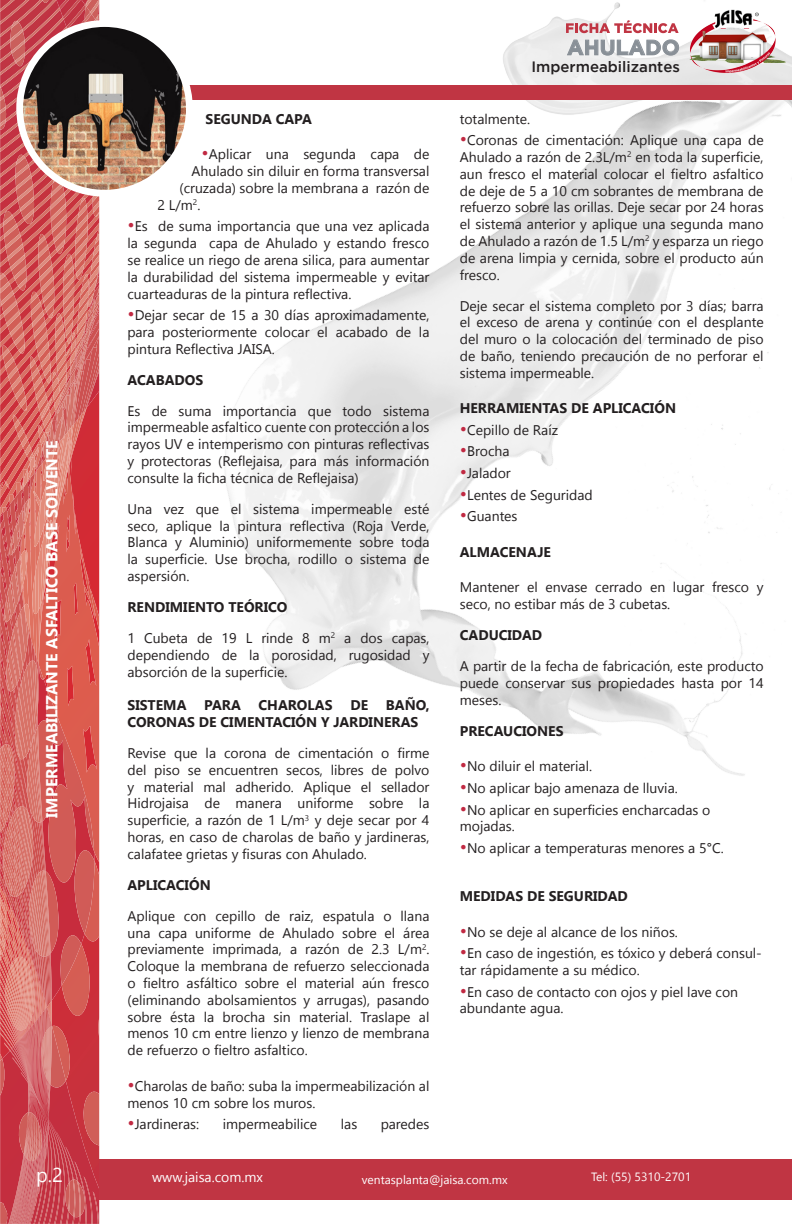
<style>
.page{position:relative;width:792px;height:1224px;background:#fff}
.page>*{position:absolute;margin:0;border:0;box-sizing:border-box;transform-origin:0 0}
.t1{font:700 21px "Gotham";color:#899097}
.t2{font:20px "Gadugi";color:#fff}
.t3{font:700 16px "Gadugi";color:#fff}
.t4{font:500 15px "Gotham";color:#231f20}
.CUERPO{font:14px/16.8px "Gadugi";color:#231f20;text-align:justify}
.SUBTITULOS_-_BUENO{font:14px/16.8px "Gadugi";color:#231f20;text-align:justify}
.SUBTITULOS{font:14px/16.8px "Gadugi";color:#231f20}
.SUBTITULOS_-_BUENO-2{font:700 14px/16.8px "Gadugi";color:#231f20}
.SUBTITULOS-2{font:700 14px "Gadugi";color:#231f20}
.t5{font:14px "Gadugi";color:#fff}
.CUERPO-2{font:700 14px "Gadugi";color:#231f20}
.t6{font:12px "Gadugi";color:#fff}
.s1{font-size:18px;color:#c12942}
</style>
<div class="page">
<img style="left:193px;top:99px;width:547px;height:677px">
<svg style="left:0;top:0;width:100px;height:1224px;background:#d45f5d"></svg>
<img style="left:501px;top:2px;width:291px;height:116px">
<div style="left:99px;top:1159px;width:693px;height:41px;background:#c03543"></div>
<div style="left:99px;top:85px;width:693px;height:14px;background:#c03543"></div>
<div style="left:16px;top:20px;width:177px;height:177px;background:#fff;border-radius:50%"></div>
<img style="left:687px;top:9px;width:99px;height:71px">
<img style="left:23px;top:27px;width:163px;height:163px;border-radius:81px">
<svg style="left:566px;top:20px;width:113px;height:13px"></svg>
<svg style="left:567px;top:39px;width:112px;height:17px"></svg>
<h1 class="t1" style="left:567px;top:35px;width:114px">AHULADO</h1>
<p class="t3" style="left:42px;top:818px;width:379px;rotate:-90deg">IMPERMEABILIZANTE ASFALTICO BASE SOLVENTE</p>
<p class="SUBTITULOS_-_BUENO-2" style="left:205px;top:110px;width:108px">SEGUNDA CAPA</p>
<p class="SUBTITULOS_-_BUENO" style="left:201px;top:146px;width:230px"><span class="s1">•</span>Aplicar una segunda capa de</p>
<p class="SUBTITULOS_-_BUENO" style="left:191px;top:163px;width:239px">Ahulado sin diluir en forma transversal</p>
<p class="SUBTITULOS_-_BUENO" style="left:179px;top:180px;width:251px">(cruzada) sobre la membrana a razón de</p>
<p class="SUBTITULOS_-_BUENO" style="left:157px;top:196px;width:44px">2 L/m<sup>2</sup>.</p>
<p class="SUBTITULOS_-_BUENO" style="left:127px;top:218px;width:304px"><span class="s1">•</span>Es de suma importancia que una vez aplicada la segunda capa de Ahulado y estando fresco se realice un riego de arena silica, para aumentar la durabilidad del sistema impermeable y evitar cuarteaduras de la pintura reflectiva.</p>
<p class="SUBTITULOS_-_BUENO" style="left:127px;top:307px;width:304px"><span class="s1">•</span>Dejar secar de 15 a 30 días aproximadamente, para posteriormente colocar el acabado de la pintura Reflectiva JAISA.</p>
<p class="SUBTITULOS_-_BUENO-2" style="left:127px;top:371px;width:77px">ACABADOS</p>
<p class="SUBTITULOS_-_BUENO" style="left:127px;top:402px;width:304px">Es de suma importancia que todo sistema impermeable asfaltico cuente con protección a los rayos UV e intemperismo con pinturas reflectivas y protectoras (Reflejaisa, para más información consulte la ficha técnica de Reflejaisa)</p>
<p class="SUBTITULOS_-_BUENO" style="left:127px;top:500px;width:304px">Una vez que el sistema impermeable esté seco, aplique la pintura reflectiva (Roja Verde, Blanca y Aluminio) uniformemente sobre toda la superficie. Use brocha, rodillo o sistema de aspersión.</p>
<p class="SUBTITULOS-2" style="left:127px;top:599px;width:161px">RENDIMIENTO TEÓRICO</p>
<p class="CUERPO" style="left:127px;top:630px;width:304px">1 Cubeta de 19 L rinde 8 m<sup>2</sup> a dos capas, dependiendo de la porosidad, rugosidad y absorción de la superficie.</p>
<p class="SUBTITULOS_-_BUENO-2" style="left:127px;top:697px;width:61px">SISTEMA</p>
<p class="SUBTITULOS_-_BUENO-2" style="left:204px;top:697px;width:38px">PARA</p>
<p class="SUBTITULOS_-_BUENO-2" style="left:259px;top:697px;width:76px">CHAROLAS</p>
<p class="SUBTITULOS_-_BUENO-2" style="left:350px;top:697px;width:19px">DE</p>
<p class="SUBTITULOS_-_BUENO-2" style="left:127px;top:697px;width:304px;text-indent:258px">BAÑO,<br>CORONAS DE CIMENTACIÓN Y JARDINERAS</p>
<p class="CUERPO" style="left:127px;top:745px;width:304px">Revise que la corona de cimentación o firme del piso se encuentren secos, libres de polvo y material mal adherido. Aplique el sellador Hidrojaisa de manera uniforme sobre la superficie, a razón de 1 L/m<sup>3</sup> y deje secar por 4 horas, en caso de charolas de baño y jardineras, calafatee grietas y fisuras con Ahulado.</p>
<p class="CUERPO-2" style="left:127px;top:876px;width:85px">APLICACIÓN</p>
<p class="CUERPO" style="left:127px;top:907px;width:304px">Aplique con cepillo de raiz, espatula o llana una capa uniforme de Ahulado sobre el área previamente imprimada, a razón de 2.3 L/m<sup>2</sup>.<br>Coloque la membrana de refuerzo seleccionada o fieltro asfáltico sobre el material aún fresco (eliminando abolsamientos y arrugas), pasando sobre ésta la brocha sin material. Traslape al menos 10 cm entre lienzo y lienzo de membrana de refuerzo o fieltro asfaltico.</p>
<p class="CUERPO" style="left:127px;top:1077px;width:304px"><span class="s1">•</span>Charolas de baño: suba la impermeabilización al menos 10 cm sobre los muros.</p>
<p class="CUERPO" style="left:127px;top:1116px;width:73px"><span class="s1">•</span>Jardineras:</p>
<p class="CUERPO" style="left:223px;top:1116px;width:96px">impermeabilice</p>
<p class="CUERPO" style="left:341px;top:1116px;width:18px">las</p>
<p class="CUERPO" style="left:381px;top:1116px;width:50px">paredes</p>
<p class="t4" style="left:531px;top:59px;width:150px">Impermeabilizantes</p>
<p class="CUERPO" style="left:460px;top:110px;width:72px">totalmente.</p>
<p class="CUERPO" style="left:460px;top:132px;width:305px"><span class="s1">•</span>Coronas de cimentación: Aplique una capa de Ahulado a razón de 2.3L/m<sup>2</sup> en toda la superficie, aun fresco el material colocar el fieltro asfaltico de deje de 5 a 10 cm sobrantes de membrana de refuerzo sobre las orillas. Deje secar por 24 horas el sistema anterior y aplique una segunda mano de Ahulado a razón de 1.5 L/m<sup>2</sup> y esparza un riego de arena limpia y cernida, sobre el producto aún fresco.</p>
<p class="CUERPO" style="left:460px;top:297px;width:305px">Deje secar el sistema completo por 3 días; barra el exceso de arena y continúe con el desplante del muro o la colocación del terminado de piso de baño, teniendo precaución de no perforar el sistema impermeable.</p>
<p class="SUBTITULOS-2" style="left:460px;top:400px;width:218px">HERRAMIENTAS DE APLICACIÓN</p>
<p class="SUBTITULOS_-_BUENO" style="left:460px;top:421px;width:100px"><span class="s1">•</span>Cepillo de Raíz</p>
<p class="SUBTITULOS_-_BUENO" style="left:460px;top:443px;width:51px"><span class="s1">•</span>Brocha</p>
<p class="SUBTITULOS_-_BUENO" style="left:460px;top:465px;width:53px"><span class="s1">•</span>Jalador</p>
<p class="SUBTITULOS_-_BUENO" style="left:460px;top:486px;width:135px"><span class="s1">•</span>Lentes de Seguridad</p>
<p class="SUBTITULOS_-_BUENO" style="left:460px;top:508px;width:59px"><span class="s1">•</span>Guantes</p>
<p class="SUBTITULOS_-_BUENO-2" style="left:460px;top:543px;width:93px">ALMACENAJE</p>
<p class="SUBTITULOS_-_BUENO" style="left:460px;top:579px;width:305px">Mantener el envase cerrado en lugar fresco y seco, no estibar más de 3 cubetas.</p>
<p class="SUBTITULOS_-_BUENO-2" style="left:460px;top:627px;width:84px">CADUCIDAD</p>
<p class="SUBTITULOS_-_BUENO" style="left:460px;top:658px;width:305px">A partir de la fecha de fabricación, este producto puede conservar sus propiedades hasta por 14 meses.</p>
<p class="SUBTITULOS-2" style="left:460px;top:722px;width:105px">PRECAUCIONES</p>
<p class="SUBTITULOS" style="left:460px;top:758px;width:134px"><span class="s1">•</span>No diluir el material.</p>
<p class="SUBTITULOS" style="left:460px;top:780px;width:220px"><span class="s1">•</span>No aplicar bajo amenaza de lluvia.</p>
<p class="SUBTITULOS" style="left:460px;top:801px;width:252px"><span class="s1">•</span>No aplicar en superficies encharcadas o mojadas.</p>
<p class="SUBTITULOS" style="left:460px;top:840px;width:265px"><span class="s1">•</span>No aplicar a temperaturas menores a 5°C.</p>
<p class="SUBTITULOS-2" style="left:460px;top:887px;width:170px">MEDIDAS DE SEGURIDAD</p>
<p class="SUBTITULOS" style="left:460px;top:923px;width:220px"><span class="s1">•</span>No se deje al alcance de los niños.</p>
<p class="SUBTITULOS" style="left:460px;top:945px;width:304px"><span class="s1">•</span>En caso de ingestión, es tóxico y deberá consul&shy;tar rápidamente a su médico.</p>
<p class="SUBTITULOS" style="left:460px;top:983px;width:280px"><span class="s1">•</span>En caso de contacto con ojos y piel lave con abundante agua.</p>
<p class="t2" style="left:36px;top:1163px;width:28px">p.2</p>
<p class="t6" style="left:591px;top:1169px;width:102px">Tel: (55) 5310-2701</p>
<p class="t5" style="left:152px;top:1169px;width:112px">www.jaisa.com.mx</p>
<p class="t6" style="left:362px;top:1173px;width:147px">ventasplanta@jaisa.com.mx</p>
</div>
